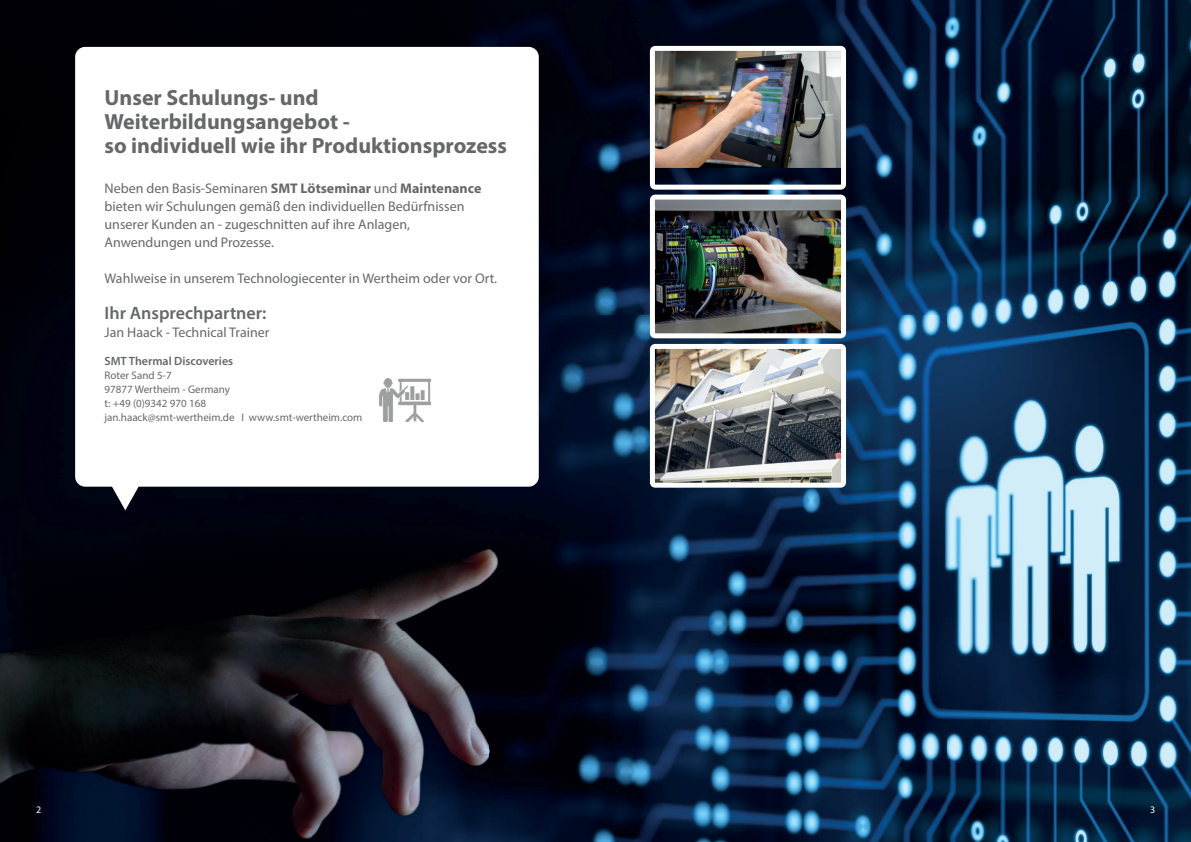
<style>
.page{position:relative;width:1191px;height:842px;background:#fff}
.page>*{position:absolute;margin:0;border:0;box-sizing:border-box;transform-origin:0 0}
.t1{font:700 22px/24px "Myriad Pro";color:#656869}
.t2{font:600 18px "Myriad Pro";color:#656869}
.t3{font:14px/18px "Myriad Pro";color:#656869}
.t4{font:600 12px "Myriad Pro";color:#656869}
.t5{font:11px/14.1px "Myriad Pro";color:#656869}
.t6{font:10px "Myriad Pro";color:#fff}
.s1{font-weight:700}
</style>
<div class="page">
<img style="left:0;top:0;width:1191px;height:842px">
<svg style="left:75px;top:47px;width:464px;height:440px"></svg>
<img style="left:650px;top:344px;width:196px;height:144px">
<img style="left:650px;top:46px;width:196px;height:292px">
<svg style="left:105px;top:473px;width:41px;height:37px"></svg>
<img style="left:379px;top:378px;width:51px;height:43px">
<h1 class="t1" style="left:105px;top:85px;width:404px">Unser Schulungs- und<br>Weiterbildungsangebot -<br>so individuell wie ihr Produktionsprozess</h1>
<p class="t3" style="left:105px;top:179px;width:378px">Neben den Basis-Seminaren <span class="s1">SMT Lötseminar</span> und <span class="s1">Maintenance </span>bieten wir Schulungen gemäß den individuellen Bedürfnissen unserer Kunden an - zugeschnitten auf ihre Anlagen, Anwendungen und Prozesse.</p>
<p class="t3" style="left:105px;top:269px;width:394px">Wahlweise in unserem Technologiecenter in Wertheim oder vor Ort.</p>
<p class="t2" style="left:105px;top:301px;width:163px">Ihr Ansprechpartner:</p>
<p class="t3" style="left:105px;top:323px;width:166px">Jan Haack - Technical Trainer</p>
<p class="t4" style="left:105px;top:353px;width:130px">SMT Thermal Discoveries</p>
<p class="t5" style="left:105px;top:368px;width:259px">Roter Sand 5-7<br>97877 Wertheim - Germany<br>t: +49 (0)9342 970 168<br>jan.haack@smt-wertheim.de I www.smt-wertheim.com</p>
<p class="t6" style="left:36px;top:804px;width:7px">2</p>
<p class="t6" style="left:1150px;top:804px;width:7px">3</p>
</div>
